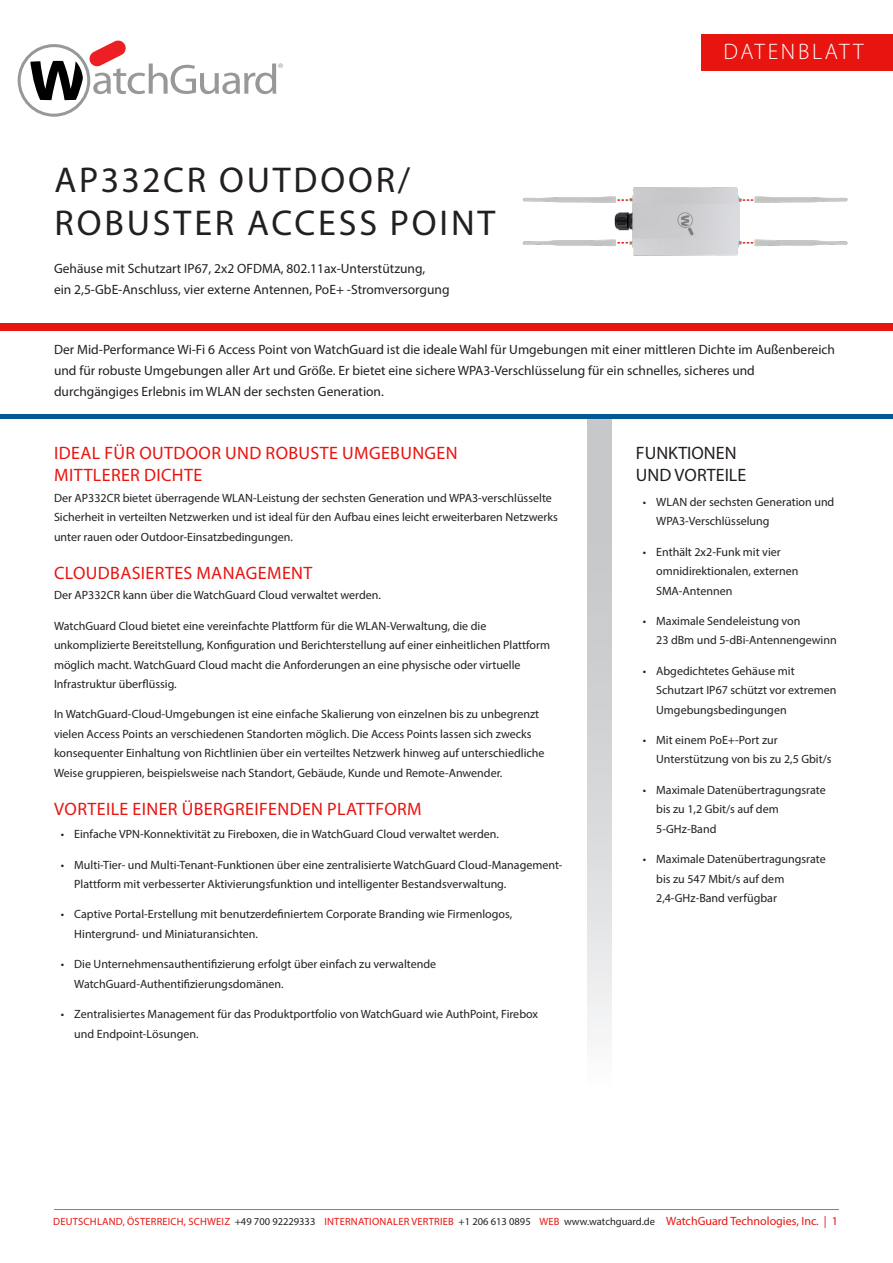
<style>
.page{position:relative;width:893px;height:1263px;background:#fff}
.page>*{position:absolute;margin:0;border:0;box-sizing:border-box;transform-origin:0 0}
.t1{font:36px/43.2px "Myriad Pro";letter-spacing:.08em;color:#231f20}
.t2{font:300 22.5px "Myriad Pro";letter-spacing:.12em;color:#fff}
.Red_Subhead{font:18px/21.6px "Myriad Pro";letter-spacing:.02em;color:#e81410}
.F_B_Subhead{font:18px/21.6px "Myriad Pro";color:#231f20}
.Intro{font:13.5px/21px "Myriad Pro";color:#231f20}
.Body_copy{font:12px/19.5px "Myriad Pro";color:#231f20}
.t3{font:12px "Myriad Pro";color:#e81410}
.t4{font:10.5px "Myriad Pro";letter-spacing:.02em;color:#e81410}
.s1{color:#231f20}
</style>
<div class="page">
<hr style="left:54px;top:1209px;width:785px;height:1px;background:#808080">
<div style="left:701px;top:34px;width:192px;height:36px;background:#e81410"></div>
<img style="left:522px;top:187px;width:326px;height:69px">
<div style="left:587px;top:418px;width:24px;height:783px;background:linear-gradient(to bottom,#bbbcbf,#fff)"></div>
<div style="left:0;top:323px;width:893px;height:8px;background:#e81410"></div>
<svg style="left:18px;top:41px;width:265px;height:76px"></svg>
<hr style="left:0;top:414px;width:893px;height:4px;background:#035996">
<p class="t1" style="left:54px;top:158px;width:443px">AP332CR OUTDOOR/<br>ROBUSTER ACCESS POINT</p>
<p class="Intro" style="left:54px;top:258px;width:397px">Gehäuse mit Schutzart IP67, 2x2 OFDMA, 802.11ax-Unterstützung,<br>ein 2,5-GbE-Anschluss, vier externe Antennen, PoE+ -Stromversorgung</p>
<h2 class="t2" style="left:723px;top:38px;width:142px">DATENBLATT</h2>
<p class="Intro" style="left:54px;top:338px;width:783px">Der Mid-Performance Wi-Fi 6 Access Point von WatchGuard ist die ideale Wahl für Umgebungen mit einer mittleren Dichte im Außenbereich und für robuste Umgebungen aller Art und Größe. Er bietet eine sichere WPA3-Verschlüsselung für ein schnelles, sicheres und durchgängiges Erlebnis im WLAN der sechsten Generation.</p>
<p class="Red_Subhead" style="left:54px;top:442px;width:405px">IDEAL FÜR OUTDOOR UND ROBUSTE UMGEBUNGEN<br>MITTLERER DICHTE</p>
<p class="Body_copy" style="left:54px;top:488px;width:505px">Der AP332CR bietet überragende WLAN-Leistung der sechsten Generation und WPA3-verschlüsselte<br>Sicherheit in verteilten Netzwerken und ist ideal für den Aufbau eines leicht erweiterbaren Netzwerks unter rauen oder Outdoor-Einsatzbedingungen.</p>
<p class="Red_Subhead" style="left:54px;top:561px;width:260px">CLOUDBASIERTES MANAGEMENT</p>
<p class="Body_copy" style="left:54px;top:585px;width:328px">Der AP332CR kann über die WatchGuard Cloud verwaltet werden.</p>
<p class="Body_copy" style="left:54px;top:616px;width:498px">WatchGuard Cloud bietet eine vereinfachte Plattform für die WLAN-Verwaltung, die die unkomplizierte Bereitstellung, Konfiguration und Berichterstellung auf einer einheitlichen Plattform möglich macht. WatchGuard Cloud macht die Anforderungen an eine physische oder virtuelle Infrastruktur überflüssig.</p>
<p class="Body_copy" style="left:54px;top:704px;width:492px">In WatchGuard-Cloud-Umgebungen ist eine einfache Skalierung von einzelnen bis zu unbegrenzt vielen Access Points an verschiedenen Standorten möglich. Die Access Points lassen sich zwecks konsequenter Einhaltung von Richtlinien über ein verteiltes Netzwerk hinweg auf unterschiedliche Weise gruppieren, beispielsweise nach Standort, Gebäude, Kunde und Remote-Anwender.</p>
<p class="Red_Subhead" style="left:54px;top:798px;width:369px">VORTEILE EINER ÜBERGREIFENDEN PLATTFORM</p>
<p class="Body_copy" style="left:61px;top:824px;width:440px">• Einfache VPN-Konnektivität zu Fireboxen, die in WatchGuard Cloud verwaltet werden.</p>
<p class="Body_copy" style="left:74px;top:855px;width:490px;text-indent:-14px">• Multi-Tier- und Multi-Tenant-Funktionen über eine zentralisierte WatchGuard Cloud-Management-<br>Plattform mit verbesserter Aktivierungsfunktion und intelligenter Bestandsverwaltung.</p>
<p class="Body_copy" style="left:74px;top:904px;width:439px;text-indent:-14px">• Captive Portal-Erstellung mit benutzerdefiniertem Corporate Branding wie Firmenlogos,<br>Hintergrund- und Miniaturansichten.</p>
<p class="Body_copy" style="left:74px;top:954px;width:363px;text-indent:-14px">• Die Unternehmensauthentifizierung erfolgt über einfach zu verwaltende<br>WatchGuard-Authentifizierungsdomänen.</p>
<p class="Body_copy" style="left:74px;top:1004px;width:465px;text-indent:-14px">• Zentralisiertes Management für das Produktportfolio von WatchGuard wie AuthPoint, Firebox und Endpoint-Lösungen.</p>
<p class="F_B_Subhead" style="left:636px;top:442px;width:112px">FUNKTIONEN<br>UND VORTEILE</p>
<p class="Body_copy" style="left:656px;top:492px;width:180px;text-indent:-14px">• WLAN der sechsten Generation und<br>WPA3-Verschlüsselung</p>
<p class="Body_copy" style="left:656px;top:542px;width:144px;text-indent:-14px">• Enthält 2x2-Funk mit vier omnidirektionalen, externen<br>SMA-Antennen</p>
<p class="Body_copy" style="left:656px;top:611px;width:182px;text-indent:-14px">• Maximale Sendeleistung von<br>23 dBm und 5-dBi-Antennengewinn</p>
<p class="Body_copy" style="left:656px;top:661px;width:182px;text-indent:-14px">• Abgedichtetes Gehäuse mit<br>Schutzart IP67 schützt vor extremen<br>Umgebungsbedingungen</p>
<p class="Body_copy" style="left:656px;top:730px;width:177px;text-indent:-14px">• Mit einem PoE+-Port zur<br>Unterstützung von bis zu 2,5 Gbit/s</p>
<p class="Body_copy" style="left:656px;top:780px;width:171px;text-indent:-14px">• Maximale Datenübertragungsrate bis zu 1,2 Gbit/s auf dem<br>5-GHz-Band</p>
<p class="Body_copy" style="left:656px;top:849px;width:171px;text-indent:-14px">• Maximale Datenübertragungsrate bis zu 547 Mbit/s auf dem<br>2,4-GHz-Band verfügbar</p>
<p class="t4" style="left:53px;top:1214px;width:603px">DEUTSCHLAND, ÖSTERREICH, SCHWEIZ <span class="s1">+49 700 92229333</span> INTERNATIONALER VERTRIEB <span class="s1">+1 206 613 0895</span> WEB <span class="s1">www.watchguard.de</span></p>
<p class="t3" style="left:666px;top:1214px;width:173px">WatchGuard Technologies, Inc. | 1</p>
</div>
